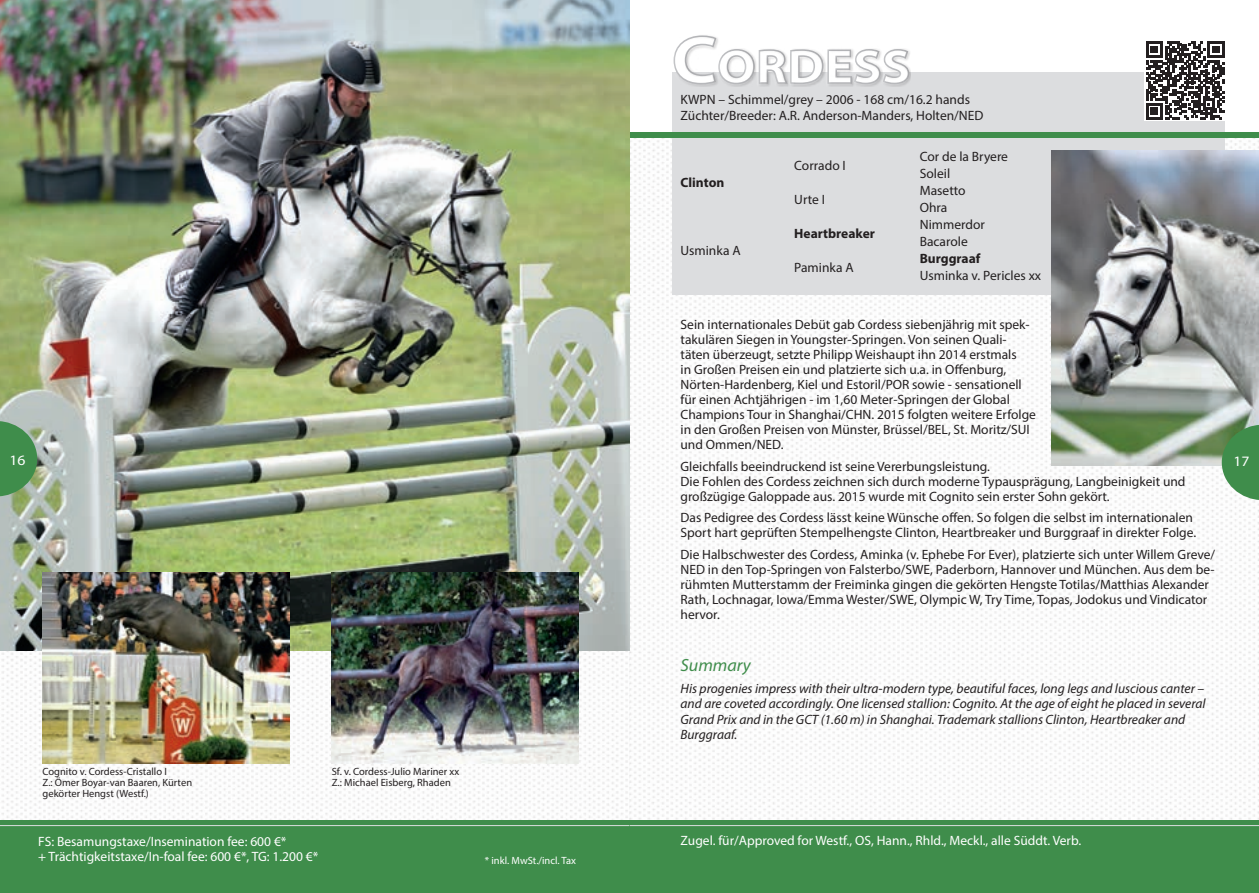
<style>
.page{position:relative;width:1259px;height:893px;background:#fff}
.page>*{position:absolute;margin:0;border:0;box-sizing:border-box;transform-origin:0 0}
.t1{font:600 46.2px "Myriad Pro";letter-spacing:.03em;color:#fff;scale:1.14 1}
.t2{font:italic 17.7px "Myriad Pro";color:#3f8d4b}
.t3{font:14.4px "Myriad Pro";color:#fff;scale:1.08 1}
.t4{font:13.5px/15px "Myriad Pro";color:#231f20}
.t5{font:italic 13.5px/15.3px "Myriad Pro";color:#231f20}
.t6{font:13.5px/15px "Myriad Pro";color:#fff}
.t7{font:700 13.5px "Myriad Pro";color:#231f20}
.t8{font:10.5px/10.5px "Myriad Pro";color:#231f20}
.t9{font:10.5px "Myriad Pro";color:#fff}
.s1{font-size:66px}
</style>
<div class="page">
<img style="left:629px;top:138px;width:630px;height:683px">
<div style="left:672px;top:72px;width:553px;height:222px;background:#dcdddf"></div>
<div style="left:629px;top:133px;width:630px;height:5px;background:#3f8d4b"></div>
<div style="left:629px;top:821px;width:630px;height:72px;background:#3f8d4b"></div>
<hr style="left:629px;top:825px;width:630px;height:1px;background:#dcdddf">
<img style="left:0;top:651px;width:629px;height:170px">
<div style="left:0;top:821px;width:629px;height:72px;background:#3f8d4b"></div>
<hr style="left:0;top:825px;width:629px;height:1px;background:#dcdddf">
<div style="left:673px;top:34px;width:238px;height:53px;background:#231f20;opacity:.35"></div>
<img style="left:0;top:0;width:629px;height:651px">
<img style="left:43px;top:572px;width:246px;height:191px">
<img style="left:332px;top:572px;width:246px;height:191px">
<div style="left:1144px;top:40px;width:81px;height:81px;background:#fff"></div>
<svg style="left:1146px;top:41px;width:78px;height:79px"></svg>
<img style="left:1051px;top:151px;width:208px;height:314px">
<svg style="left:1221px;top:425px;width:38px;height:75px;background:#5b9962"></svg>
<svg style="left:0;top:421px;width:37px;height:75px;background:#57965d"></svg>
<h1 class="t1" style="left:672px;top:37px;width:183px"><span class="s1">C</span>ORDESS</h1>
<p class="t4" style="left:680px;top:91px;width:304px;line-height:16.5px">KWPN – Schimmel/grey – 2006 - 168 cm/16.2 hands<br>Züchter/Breeder: A.R. Anderson-Manders, Holten/NED</p>
<p class="t7" style="left:680px;top:173px;width:45px">Clinton</p>
<p class="t4" style="left:680px;top:243px;width:62px">Usminka A</p>
<p class="t4" style="left:794px;top:158px;width:53px">Corrado I</p>
<p class="t4" style="left:919px;top:148px;width:90px;line-height:17px">Cor de la Bryere<br>Soleil</p>
<p class="t4" style="left:794px;top:192px;width:32px">Urte I</p>
<p class="t4" style="left:919px;top:182px;width:47px;line-height:17px">Masetto<br>Ohra</p>
<p class="t7" style="left:794px;top:224px;width:82px">Heartbreaker</p>
<p class="t4" style="left:919px;top:216px;width:67px;line-height:17px">Nimmerdor<br>Bacarole</p>
<p class="t4" style="left:794px;top:260px;width:61px">Paminka A</p>
<p class="t7" style="left:919px;top:250px;width:62px">Burggraaf</p>
<p class="t4" style="left:919px;top:268px;width:123px">Usminka v. Pericles xx</p>
<p class="t4" style="left:680px;top:317px;width:357px">Sein internationales Debüt gab Cordess siebenjährig mit spek&shy;takulären Siegen in Youngster-Springen. Von seinen Quali&shy;täten überzeugt, setzte Philipp Weishaupt ihn 2014 erstmals<br>in Großen Preisen ein und platzierte sich u.a. in Offenburg, Nörten-Hardenberg, Kiel und Estoril/POR sowie - sensationell für einen Achtjährigen - im 1,60 Meter-Springen der Global Champions Tour in Shanghai/CHN. 2015 folgten weitere Erfolge in den Großen Preisen von Münster, Brüssel/BEL, St. Moritz/SUI und Ommen/NED.</p>
<p class="t4" style="left:680px;top:458px;width:506px">Gleichfalls beeindruckend ist seine Vererbungsleistung.<br>Die Fohlen des Cordess zeichnen sich durch moderne Typausprägung, Langbeinigkeit und großzügige Galoppade aus. 2015 wurde mit Cognito sein erster Sohn gekört.</p>
<p class="t4" style="left:680px;top:510px;width:517px">Das Pedigree des Cordess lässt keine Wünsche offen. So folgen die selbst im internationalen<br>Sport hart geprüften Stempelhengste Clinton, Heartbreaker und Burggraaf in direkter Folge.</p>
<p class="t4" style="left:680px;top:546px;width:536px">Die Halbschwester des Cordess, Aminka (v. Ephebe For Ever), platzierte sich unter Willem Greve/ NED in den Top-Springen von Falsterbo/SWE, Paderborn, Hannover und München. Aus dem be&shy;rühmten Mutterstamm der Freiminka gingen die gekörten Hengste Totilas/Matthias Alexander Rath, Lochnagar, Iowa/Emma Wester/SWE, Olympic W, Try Time, Topas, Jodokus und Vindicator hervor.</p>
<p class="t3" style="left:10px;top:451px;width:16px">16</p>
<p class="t3" style="left:1233px;top:452px;width:16px">17</p>
<h2 class="t2" style="left:680px;top:654px;width:72px">Summary</h2>
<p class="t8" style="left:43px;top:766px;width:151px">Cognito v. Cordess-Cristallo I<br>Z.: Ömer Boyar-van Baaren, Kürten gekörter Hengst (Westf.)</p>
<p class="t8" style="left:332px;top:766px;width:129px">Sf. v. Cordess-Julio Mariner xx<br>Z.: Michael Eisberg, Rhaden</p>
<p class="t6" style="left:38px;top:834px;width:282px">FS: Besamungstaxe/Insemination fee: 600 €*<br>+ Trächtigkeitstaxe/In-foal fee: 600 €*, TG: 1.200 €*</p>
<p class="t9" style="left:485px;top:854px;width:93px">* inkl. MwSt./incl. Tax</p>
<p class="t5" style="left:680px;top:681px;width:526px">His progenies impress with their ultra-modern type, beautiful faces, long legs and luscious canter – and are coveted accordingly. One licensed stallion: Cognito. At the age of eight he placed in several Grand Prix and in the GCT (1.60 m) in Shanghai. Trademark stallions Clinton, Heartbreaker and Burggraaf.</p>
<p class="t6" style="left:680px;top:833px;width:402px">Zugel. für/Approved for Westf., OS, Hann., Rhld., Meckl., alle Süddt. Verb.</p>
</div>
